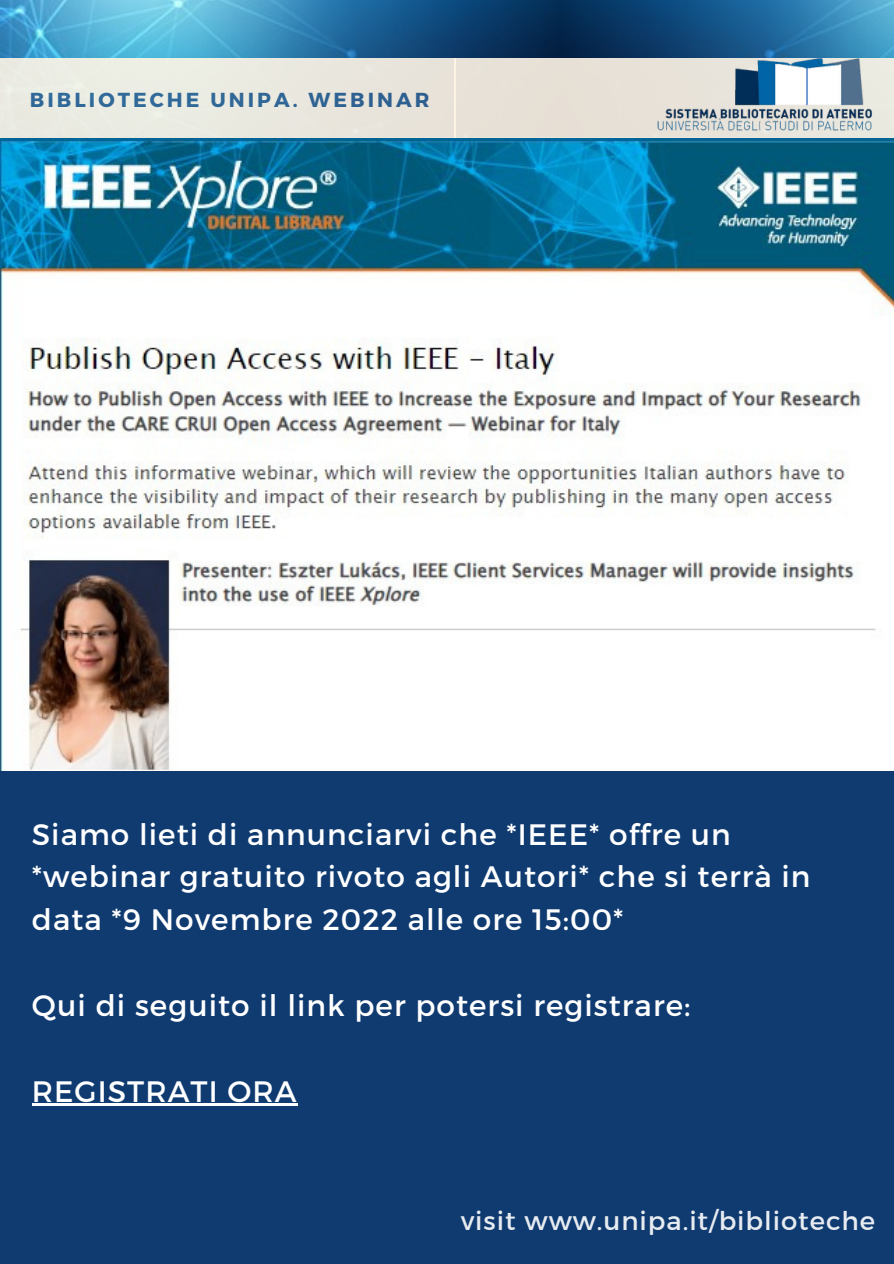
<style>
.page{position:relative;width:894px;height:1264px;background:#fff}
.page>*{position:absolute;margin:0;border:0;box-sizing:border-box;transform-origin:0 0}
.t1{font:29.55px/42.8px "Montserrat";letter-spacing:.035em;color:#fff}
.t2{font:25.95px "Kief Montaser Regular";letter-spacing:.035em;color:#fff}
.t3{font:700 20.25px "Montserrat";letter-spacing:.15em;color:#316494}
</style>
<div class="page">
<img style="left:0;top:0;width:893px;height:138px">
<img style="left:0;top:138px;width:893px;height:633px">
<div style="left:0;top:771px;width:893px;height:492px;background:#0f3b71"></div>
<div style="left:0;top:58px;width:456px;height:79px;background:#eaeae1"></div>
<hr style="left:32px;top:1103px;width:265px;height:2px;background:#fff">
<div style="left:454px;top:58px;width:439px;height:79px;background:#e7e1d7"></div>
<img style="left:647px;top:0;width:227px;height:132px">
<p class="t3" style="left:30px;top:86px;width:401px">BIBLIOTECHE UNIPA. WEBINAR</p>
<p class="t1" style="left:32px;top:811px;width:780px">Siamo lieti di annunciarvi che *IEEE* offre un *webinar gratuito rivoto agli Autori* che si terrà in data *9 Novembre 2022 alle ore 15:00*</p>
<p class="t1" style="left:32px;top:982px;width:660px">Qui di seguito il link per potersi registrare:</p>
<p class="t1" style="left:32px;top:1068px;width:266px">REGISTRATI ORA</p>
<p class="t2" style="left:460px;top:1204px;width:416px">visit www.unipa.it/biblioteche</p>
</div>
